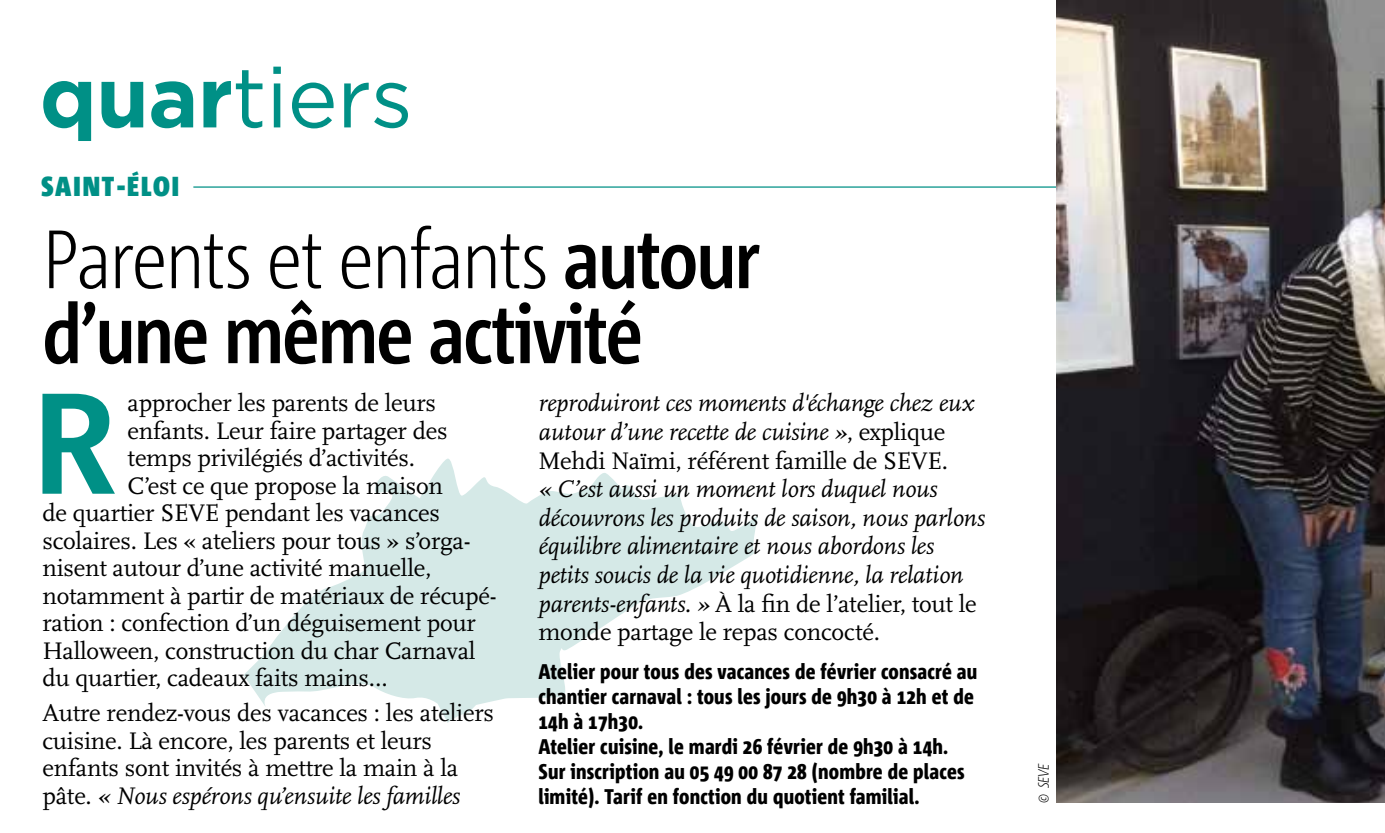
<style>
.page{position:relative;width:1385px;height:833px;background:#fff}
.page>*{position:absolute;margin:0;border:0;box-sizing:border-box;transform-origin:0 0}
.t1{font:700 143.25px "Corpid";color:#009086}
.t2{font:85px "Gotham";letter-spacing:-.01em;color:#009086}
.t3{font:700 82.5px/75px "Corpid C1 Cd";letter-spacing:-.02em;color:#000}
.t4{font:900 27.5px "Corpid C1 Cd";letter-spacing:.07em;color:#009086}
.t5{font:25px/27.5px "Scala OT";letter-spacing:-.01em;color:#000}
.t6{font:italic 25px/28.5px "Scala OT";letter-spacing:-.01em;color:#000}
.t7{font:800 21.25px/24.8px "Corpid C1 Cd";letter-spacing:.01em;color:#000}
.t8{font:italic 300 15px "Corpid C1 Cd";color:#000}
.s1{font-weight:700}
.s2{font-weight:300}
.s3{font-style:italic}
.s4{font-style:normal}
</style>
<div class="page">
<svg style="left:243px;top:458px;width:514px;height:265px;fill:#d5e9e7"></svg>
<hr style="left:193px;top:186px;width:868px;height:2px;background:#009086">
<img style="left:1056px;top:0;width:328px;height:803px">
<h2 class="t2" style="left:40px;top:43px;width:375px"><span class="s1">quar</span>tiers</h2>
<p class="t4" style="left:41px;top:169px;width:139px">SAINT-ÉLOI</p>
<h3 class="t3" style="left:42px;top:219px;width:719px"><span class="s2">Parents et enfants</span> autour d’une même activité</h3>
<h1 class="t1" style="left:31px;top:365px;width:89px">R</h1>
<p class="t5" style="left:128px;top:390px;width:310px">approcher les parents de leurs</p>
<p class="t5" style="left:128px;top:417px;width:321px">enfants. Leur faire partager des</p>
<p class="t5" style="left:128px;top:445px;width:289px">temps privilégiés d’activités.</p>
<p class="t5" style="left:128px;top:472px;width:317px">C’est ce que propose la maison</p>
<p class="t5" style="left:42px;top:500px;width:399px">de quartier SEVE pendant les vacances</p>
<p class="t5" style="left:42px;top:527px;width:429px">scolaires. Les « ateliers pour tous » s’orga-</p>
<p class="t5" style="left:42px;top:555px;width:390px">nisent autour d’une activité manuelle,</p>
<p class="t5" style="left:42px;top:583px;width:456px">notamment à partir de matériaux de récupé-</p>
<p class="t5" style="left:42px;top:610px;width:435px">ration : confection d’un déguisement pour</p>
<p class="t5" style="left:42px;top:638px;width:434px">Halloween, construction du char Carnaval</p>
<p class="t5" style="left:42px;top:665px;width:347px">du quartier, cadeaux faits mains…</p>
<p class="t5" style="left:42px;top:700px;width:453px">Autre rendez-vous des vacances : les ateliers cuisine. Là encore, les parents et leurs enfants sont invités à mettre la main à la pâte. <span class="s3">« Nous espérons qu’ensuite les familles</span></p>
<p class="t6" style="left:538px;top:389px;width:437px">reproduiront ces moments d'échange chez eux autour d’une recette de cuisine »<span class="s4">, explique<br>Mehdi Naïmi, référent famille de SEVE.</span></p>
<p class="t6" style="left:538px;top:475px;width:448px">« C’est aussi un moment lors duquel nous découvrons les produits de saison, nous parlons équilibre alimentaire et nous abordons les petits soucis de la vie quotidienne, la relation parents-enfants. » <span class="s4">À la fin de l’atelier, tout le monde partage le repas concocté.</span></p>
<p class="t7" style="left:538px;top:659px;width:440px">Atelier pour tous des vacances de février consacré au chantier carnaval : tous les jours de 9h30 à 12h et de 14h à 17h30.<br>Atelier cuisine, le mardi 26 février de 9h30 à 14h.<br>Sur inscription au 05 49 00 87 28 (nombre de places limité). Tarif en fonction du quotient familial.</p>
<p class="t8" style="left:1034px;top:803px;width:41px;rotate:-90deg">© SEVE</p>
</div>
